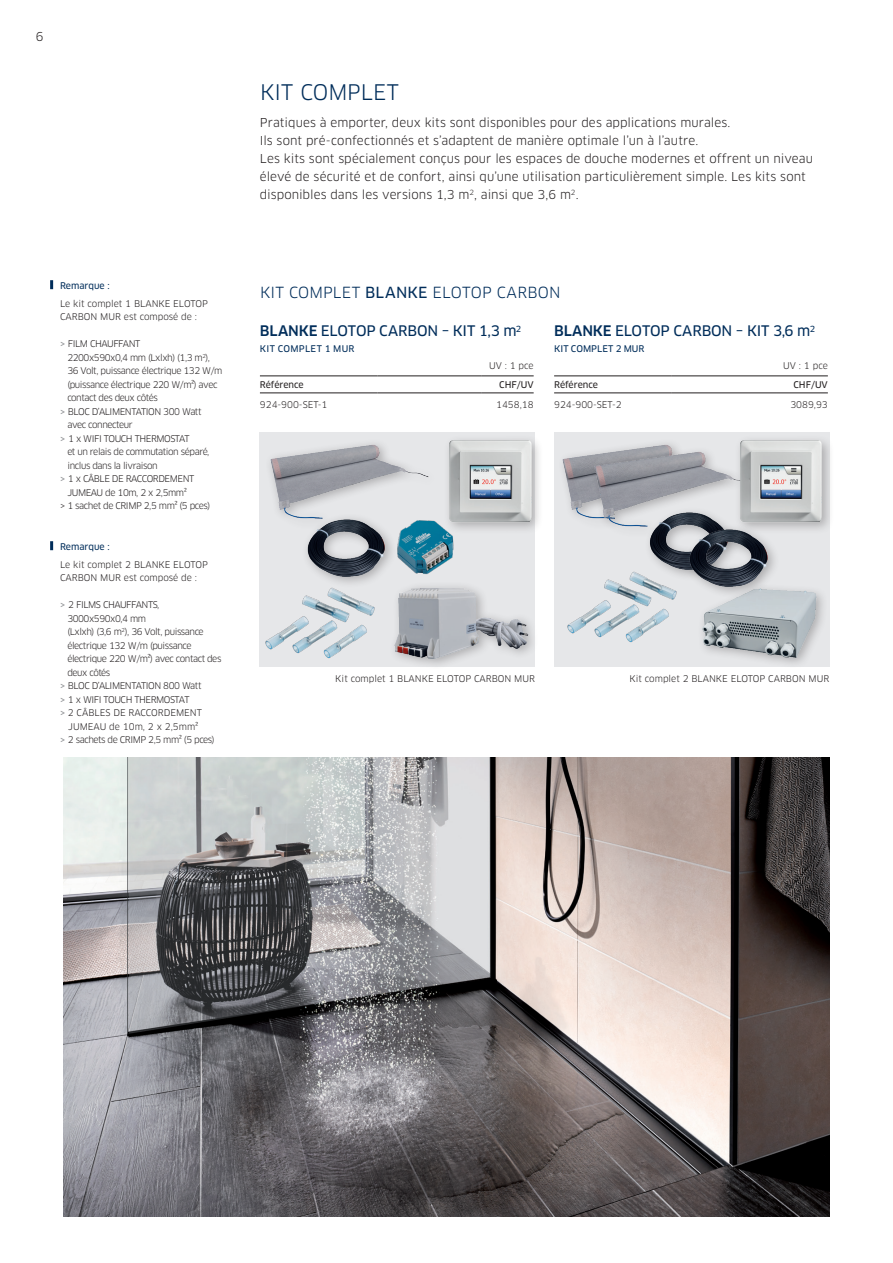
<style>
.page{position:relative;width:893px;height:1263px;background:#fff}
.page>*{position:absolute;margin:0;border:0;box-sizing:border-box;transform-origin:0 0}
.t1{font:21px "Clan OT";color:#002d5a}
.t2{font:15px "Clan OT";letter-spacing:.01em;color:#002d5a}
.t3{font:14.25px "Clan OT News";letter-spacing:-.01em;color:#002d5a}
.t4{font:12px/18px "Clan OT";letter-spacing:.005em;color:#231f20}
.t5{font:9px "Clan OT";letter-spacing:-.05em;color:#231f20}
.t6{font:9px/13.5px "Clan OT";color:#231f20}
.t7{font:9px "Clan OT News";color:#002d5a}
.t8{font:9px "Clan OT News";color:#231f20}
.t9{font:9px "Clan OT News";letter-spacing:.03em;color:#002d5a}
.s1{font-family:"Clan OT News";color:#8a8c8f}
.s2{font-family:"Clan OT News"}
.s3{font-family:"Clan OT";font-weight:500}
</style>
<div class="page">
<hr style="left:260px;top:375px;width:118px;height:1px;background:#231f20">
<hr style="left:378px;top:375px;width:104px;height:1px;background:#231f20">
<hr style="left:482px;top:375px;width:52px;height:1px;background:#231f20">
<hr style="left:260px;top:392px;width:118px;height:1px;background:#231f20">
<hr style="left:378px;top:392px;width:104px;height:1px;background:#231f20">
<hr style="left:482px;top:392px;width:52px;height:1px;background:#231f20">
<hr style="left:554px;top:375px;width:118px;height:1px;background:#231f20">
<hr style="left:672px;top:375px;width:104px;height:1px;background:#231f20">
<hr style="left:776px;top:375px;width:52px;height:1px;background:#231f20">
<hr style="left:554px;top:392px;width:118px;height:1px;background:#231f20">
<hr style="left:672px;top:392px;width:104px;height:1px;background:#231f20">
<hr style="left:776px;top:392px;width:52px;height:1px;background:#231f20">
<svg style="left:50px;top:280px;width:3px;height:9px"></svg>
<svg style="left:50px;top:541px;width:3px;height:9px"></svg>
<div style="left:260px;top:432px;width:275px;height:234px;background:#e6e7e9"></div>
<div style="left:554px;top:432px;width:275px;height:234px;background:#e6e7e9"></div>
<img style="left:64px;top:757px;width:765px;height:459px">
<img style="left:270px;top:443px;width:159px;height:72px">
<img style="left:417px;top:587px;width:115px;height:80px">
<div style="left:443px;top:434px;width:100px;height:101px;background:#231f20;opacity:.3"></div>
<img style="left:446px;top:437px;width:89px;height:89px">
<img style="left:562px;top:443px;width:112px;height:75px">
<div style="left:589px;top:446px;width:176px;height:92px;background:#231f20;opacity:.3"></div>
<img style="left:594px;top:449px;width:140px;height:79px">
<img style="left:719px;top:573px;width:111px;height:94px">
<img style="left:283px;top:505px;width:99px;height:46px">
<div style="left:734px;top:434px;width:100px;height:101px;background:#231f20;opacity:.3"></div>
<img style="left:736px;top:437px;width:90px;height:89px">
<img style="left:259px;top:551px;width:158px;height:116px">
<img style="left:382px;top:505px;width:84px;height:88px">
<img style="left:666px;top:516px;width:130px;height:87px">
<img style="left:532px;top:536px;width:187px;height:131px">
<h3 class="t4" style="left:36px;top:28px;width:9px">6</h3>
<p class="t7" style="left:60px;top:281px;width:51px">Remarque :</p>
<p class="t6" style="left:60px;top:297px;width:149px">Le kit complet 1 BLANKE ELOTOP<br>CARBON MUR est composé de :</p>
<p class="t5" style="left:60px;top:339px;width:82px"><span class="s1">&gt;</span> FILM CHAUFFANT</p>
<p class="t5" style="left:67px;top:352px;width:144px">2200x590x0,4 mm (Lxlxh) (1,3 m<sup>2</sup>),</p>
<p class="t5" style="left:67px;top:366px;width:157px">36 Volt, puissance électrique 132 W/m</p>
<p class="t5" style="left:67px;top:379px;width:152px">(puissance électrique 220 W/m²) avec</p>
<p class="t5" style="left:67px;top:393px;width:92px">contact des deux côtés</p>
<p class="t5" style="left:60px;top:406px;width:143px"><span class="s1">&gt;</span> BLOC D’ALIMENTATION 300 Watt</p>
<p class="t5" style="left:67px;top:420px;width:67px">avec connecteur</p>
<p class="t5" style="left:60px;top:433px;width:131px"><span class="s1">&gt;</span> 1 x WIFI TOUCH THERMOSTAT</p>
<p class="t5" style="left:67px;top:447px;width:144px">et un relais de commutation séparé,</p>
<p class="t5" style="left:67px;top:460px;width:92px">inclus dans la livraison</p>
<p class="t5" style="left:60px;top:474px;width:136px"><span class="s1">&gt;</span> 1 x CÂBLE DE RACCORDEMENT</p>
<p class="t5" style="left:67px;top:487px;width:121px">JUMEAU de 10m, 2 x 2,5mm²</p>
<p class="t5" style="left:60px;top:501px;width:152px">&gt; 1 sachet de CRIMP 2,5 mm² (5 pces)</p>
<p class="t7" style="left:60px;top:542px;width:51px">Remarque :</p>
<p class="t6" style="left:60px;top:558px;width:149px">Le kit complet 2 BLANKE ELOTOP<br>CARBON MUR est composé de :</p>
<p class="t5" style="left:60px;top:600px;width:101px"><span class="s1">&gt;</span> 2 FILMS CHAUFFANTS,</p>
<p class="t5" style="left:67px;top:613px;width:80px">3000x590x0,4 mm</p>
<p class="t5" style="left:67px;top:627px;width:138px">(Lxlxh) (3,6 m<sup>2</sup>), 36 Volt, puissance</p>
<p class="t5" style="left:67px;top:640px;width:126px">électrique 132 W/m (puissance</p>
<p class="t5" style="left:67px;top:654px;width:156px">électrique 220 W/m²) avec contact des</p>
<p class="t5" style="left:67px;top:667px;width:45px">deux côtés</p>
<p class="t5" style="left:60px;top:681px;width:143px"><span class="s1">&gt;</span> BLOC D’ALIMENTATION 800 Watt</p>
<p class="t5" style="left:60px;top:694px;width:131px"><span class="s1">&gt;</span> 1 x WIFI TOUCH THERMOSTAT</p>
<p class="t6" style="left:60px;top:706px;width:143px"><span class="s1">&gt;</span> 2 CÂBLES DE RACCORDEMENT</p>
<p class="t6" style="left:68px;top:720px;width:132px">JUMEAU de 10m, 2 x 2,5mm²</p>
<p class="t5" style="left:60px;top:735px;width:156px"><span class="s1">&gt;</span> 2 sachets de CRIMP 2,5 mm² (5 pces)</p>
<h1 class="t1" style="left:260px;top:80px;width:140px">KIT COMPLET</h1>
<p class="t4" style="left:260px;top:114px;width:554px">Pratiques à emporter, deux kits sont disponibles pour des applications murales.<br>Ils sont pré-confectionnés et s’adaptent de manière optimale l’un à l’autre.<br>Les kits sont spécialement conçus pour les espaces de douche modernes et offrent un niveau élevé de sécurité et de confort, ainsi qu’une utilisation particulièrement simple. Les kits sont disponibles dans les versions 1,3 m<sup>2</sup>, ainsi que 3,6 m<sup>2</sup>.</p>
<h2 class="t2" style="left:260px;top:284px;width:302px">KIT COMPLET <span class="s2">BLANKE</span> ELOTOP CARBON</h2>
<h3 class="t3" style="left:554px;top:323px;width:263px"><span class="s3">BLANKE</span> ELOTOP CARBON – KIT 3,6 m<sup>2</sup></h3>
<p class="t7" style="left:554px;top:343px;width:92px">KIT COMPLET 2 MUR</p>
<p class="t5" style="left:783px;top:360px;width:46px">UV : 1 pce</p>
<p class="t8" style="left:554px;top:379px;width:45px">Référence</p>
<p class="t8" style="left:793px;top:379px;width:36px">CHF/UV</p>
<p class="t6" style="left:554px;top:398px;width:69px">924-900-SET-2</p>
<p class="t5" style="left:790px;top:399px;width:39px">3089,93</p>
<h3 class="t3" style="left:260px;top:323px;width:263px"><span class="s3">BLANKE</span> ELOTOP CARBON – KIT 1,3 m<sup>2</sup></h3>
<p class="t9" style="left:260px;top:343px;width:96px">KIT COMPLET 1 MUR</p>
<p class="t5" style="left:489px;top:360px;width:46px">UV : 1 pce</p>
<p class="t8" style="left:260px;top:379px;width:45px">Référence</p>
<p class="t8" style="left:499px;top:379px;width:36px">CHF/UV</p>
<p class="t6" style="left:260px;top:398px;width:69px">924-900-SET-1</p>
<p class="t5" style="left:496px;top:399px;width:39px">1458,18</p>
<p class="t6" style="left:335px;top:672px;width:201px">Kit complet 1 BLANKE ELOTOP CARBON MUR</p>
<p class="t6" style="left:629px;top:672px;width:201px">Kit complet 2 BLANKE ELOTOP CARBON MUR</p>
</div>
